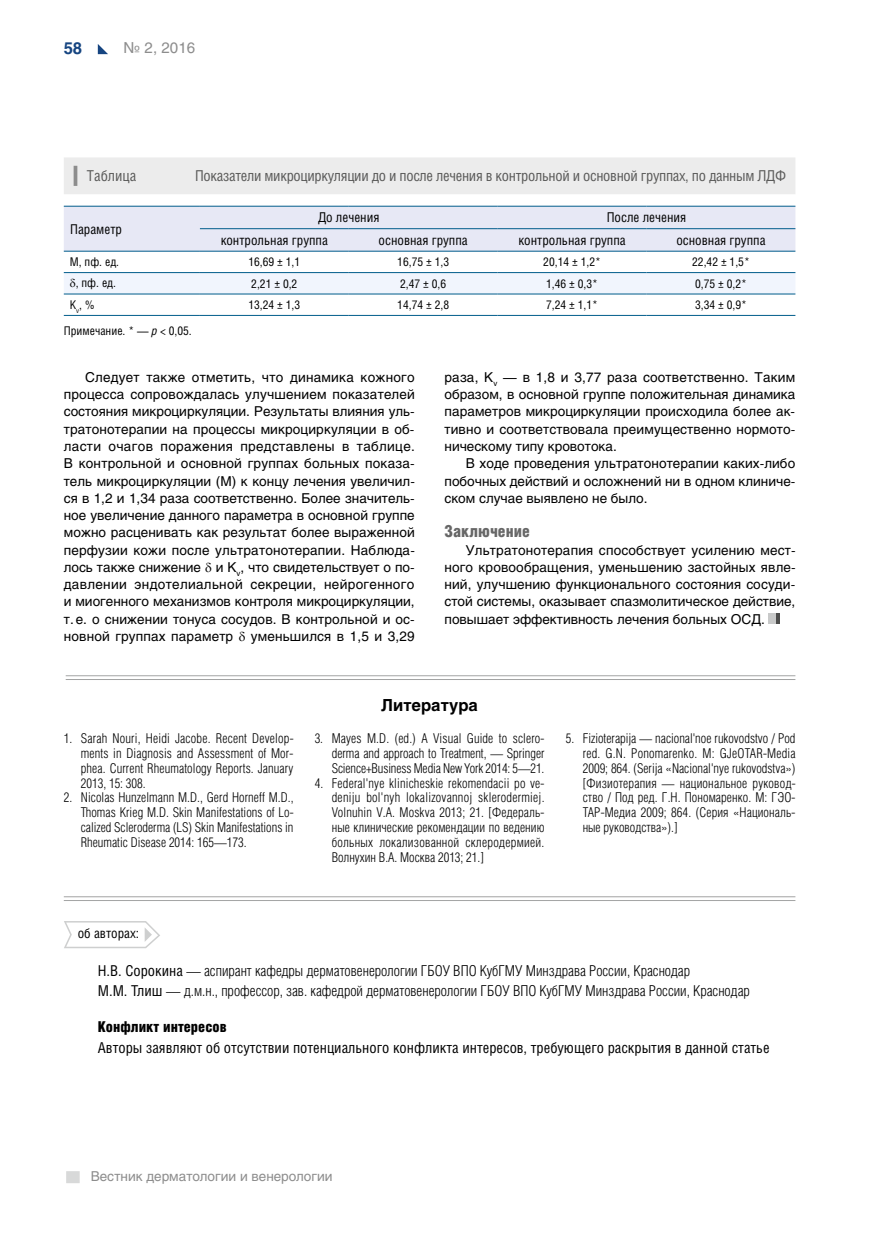
<style>
.page{position:relative;width:872px;height:1234px;background:#fff}
.page>*{position:absolute;margin:0;border:0;box-sizing:border-box;transform-origin:0 0}
.t1{font:900 16.5px "Helios Cond";color:#676767}
.t2{font:700 16.5px "Helios";color:#000}
.t3{font:700 16.5px "Helios";color:#164581}
.t4{font:300 15px/19.5px "Helios Cond";color:#000}
.t5{font:15px "Helios Cond";color:#000}
.t6{font:15px "Helios Cond";letter-spacing:-.02em;color:#5a5a59}
.t7{font:900 15px "Helios Cond";color:#000}
.t8{font:15px "Helios";color:#8d8d8d}
.t9{font:15px "Helios Cond";color:#5a5a59}
.t10{font:13.5px/17.2px "Helios";color:#000;text-align:justify}
.t11{font:300 13.5px/14.9px "Helios Cond";color:#000;text-align:justify}
.t12{font:13.5px "Helios Cond";color:#000}
.t13{font:13.5px "Helios";color:#8d8d8d}
.t14{font:12px "Helios Cond";color:#000}
.s1{font-style:italic}
.s2{font-weight:400}
</style>
<div class="page">
<svg style="left:98px;top:44px;width:10px;height:10px"></svg>
<div style="left:66px;top:1170px;width:14px;height:12px;background:#d8d9d9"></div>
<div style="left:64px;top:157px;width:731px;height:37px;background:#ececec"></div>
<hr style="left:74px;top:166px;width:3px;height:20px;background:#8d8d8d">
<div style="left:64px;top:207px;width:731px;height:44px;background:#e7e8f5"></div>
<hr style="left:64px;top:294px;width:136px;height:1px;background:#005c8b">
<hr style="left:200px;top:294px;width:149px;height:1px;background:#005c8b">
<hr style="left:349px;top:294px;width:148px;height:1px;background:#005c8b">
<hr style="left:497px;top:294px;width:149px;height:1px;background:#005c8b">
<hr style="left:646px;top:294px;width:149px;height:1px;background:#005c8b">
<hr style="left:64px;top:315px;width:136px;height:1px;background:#005c8b">
<hr style="left:200px;top:315px;width:149px;height:1px;background:#005c8b">
<hr style="left:349px;top:315px;width:148px;height:1px;background:#005c8b">
<hr style="left:497px;top:315px;width:149px;height:1px;background:#005c8b">
<hr style="left:646px;top:315px;width:149px;height:1px;background:#005c8b">
<hr style="left:64px;top:206px;width:136px;height:1px;background:#005c8b">
<hr style="left:200px;top:206px;width:149px;height:1px;background:#005c8b">
<hr style="left:349px;top:206px;width:148px;height:1px;background:#005c8b">
<hr style="left:497px;top:206px;width:149px;height:1px;background:#005c8b">
<hr style="left:646px;top:206px;width:149px;height:1px;background:#005c8b">
<hr style="left:64px;top:251px;width:136px;height:1px;background:#005c8b">
<hr style="left:200px;top:228px;width:149px;height:1px;background:#005c8b">
<hr style="left:349px;top:228px;width:148px;height:1px;background:#005c8b">
<hr style="left:497px;top:228px;width:149px;height:1px;background:#005c8b">
<hr style="left:646px;top:228px;width:149px;height:1px;background:#005c8b">
<hr style="left:200px;top:251px;width:149px;height:1px;background:#005c8b">
<hr style="left:349px;top:251px;width:148px;height:1px;background:#005c8b">
<hr style="left:497px;top:251px;width:149px;height:1px;background:#005c8b">
<hr style="left:646px;top:251px;width:149px;height:1px;background:#005c8b">
<div style="left:768px;top:613px;width:11px;height:10px;background:#c8c9c9"></div>
<hr style="left:776px;top:613px;width:4px;height:10px;background:#4d4d4c">
<hr style="left:66px;top:675px;width:729px;height:1px;background:#a3a4a4">
<hr style="left:66px;top:679px;width:729px;height:1px;background:#a3a4a4">
<hr style="left:64px;top:896px;width:731px;height:1px;background:#a3a4a4">
<hr style="left:64px;top:899px;width:731px;height:1px;background:#a3a4a4">
<svg style="left:64px;top:921px;width:96px;height:27px"></svg>
<svg style="left:64px;top:272px;width:731px;height:22px"></svg>
<p class="t3" style="left:64px;top:37px;width:20px">58</p>
<p class="t8" style="left:124px;top:38px;width:73px">№ 2, 2016</p>
<p class="t9" style="left:87px;top:167px;width:51px">Таблица</p>
<p class="t6" style="left:195px;top:167px;width:592px">Показатели микроциркуляции до и после лечения в контрольной и основной группах, по данным ЛДФ</p>
<p class="t12" style="left:70px;top:220px;width:53px">Параметр</p>
<p class="t12" style="left:318px;top:209px;width:63px">До лечения</p>
<p class="t12" style="left:606px;top:209px;width:81px">После лечения</p>
<p class="t12" style="left:221px;top:232px;width:109px">контрольная группа</p>
<p class="t12" style="left:378px;top:232px;width:91px">основная группа</p>
<p class="t12" style="left:518px;top:232px;width:109px">контрольная группа</p>
<p class="t12" style="left:676px;top:232px;width:91px">основная группа</p>
<p class="t14" style="left:70px;top:254px;width:51px">М, пф. ед.</p>
<p class="t14" style="left:248px;top:254px;width:53px">16,69 ± 1,1</p>
<p class="t14" style="left:397px;top:254px;width:53px">16,75 ± 1,3</p>
<p class="t14" style="left:543px;top:254px;width:59px">20,14 ± 1,2*</p>
<p class="t14" style="left:692px;top:254px;width:59px">22,42 ± 1,5*</p>
<p class="t14" style="left:76px;top:275px;width:42px">, пф. ед.</p>
<p class="t14" style="left:251px;top:276px;width:48px">2,21 ± 0,2</p>
<p class="t14" style="left:400px;top:276px;width:48px">2,47 ± 0,6</p>
<p class="t14" style="left:546px;top:276px;width:53px">1,46 ± 0,3*</p>
<p class="t14" style="left:695px;top:276px;width:53px">0,75 ± 0,2*</p>
<p class="t14" style="left:70px;top:297px;width:26px">K<sub>v</sub>, %</p>
<p class="t14" style="left:248px;top:297px;width:53px">13,24 ± 1,3</p>
<p class="t14" style="left:397px;top:297px;width:53px">14,74 ± 2,8</p>
<p class="t14" style="left:546px;top:297px;width:53px">7,24 ± 1,1*</p>
<p class="t14" style="left:695px;top:297px;width:53px">3,34 ± 0,9*</p>
<p class="t14" style="left:64px;top:323px;width:129px">Примечание. * — <span class="s1">р</span> &lt; 0,05.</p>
<p class="t10" style="left:444px;top:368px;width:352px">раза, K<sub>v</sub> — в 1,8 и 3,77 раза соответственно. Таким образом, в основной группе положительная динамика параметров микроциркуляции происходила более ак&shy;тивно и соответствовала преимущественно нормото&shy;ническому типу кровотока.</p>
<p class="t10" style="left:444px;top:454px;width:352px;text-indent:21px">В ходе проведения ультратонотерапии каких-либо побочных действий и осложнений ни в одном клиниче&shy;ском случае выявлено не было.</p>
<p class="t1" style="left:444px;top:521px;width:87px">Заключение</p>
<p class="t10" style="left:444px;top:540px;width:353px;text-indent:21px">Ультратонотерапия способствует усилению мест&shy;ного кровообращения, уменьшению застойных явле&shy;ний, улучшению функционального состояния сосуди&shy;стой системы, оказывает спазмолитическое действие, повышает эффективность лечения больных ОСД.</p>
<p class="t10" style="left:64px;top:368px;width:353px;text-indent:21px">Следует также отметить, что динамика кожного процесса сопровождалась улучшением показателей состояния микроциркуляции. Результаты влияния уль&shy;тратонотерапии на процессы микроциркуляции в об&shy;ласти очагов поражения представлены в таблице.<br>В контрольной и основной группах больных показа&shy;тель микроциркуляции (М) к концу лечения увеличил&shy;ся в 1,2 и 1,34 раза соответственно. Более значитель&shy;ное увеличение данного параметра в основной группе можно расценивать как результат более выраженной перфузии кожи после ультратонотерапии. Наблюда&shy;лось также снижение и K<sub>v</sub>, что свидетельствует о по&shy;давлении эндотелиальной секреции, нейрогенного и миогенного механизмов контроля микроциркуляции, т. е. о снижении тонуса сосудов. В контрольной и ос&shy;новной группах параметр</p>
<p class="t10" style="left:251px;top:627px;width:165px">уменьшился в 1,5 и 3,29</p>
<p class="t11" style="left:81px;top:730px;width:214px;text-indent:-17px">1. Sarah Nouri, Heidi Jacobe. Recent Develop&shy;ments in Diagnosis and Assessment of Mor&shy;phea. Current Rheumatology Reports. January 2013, 15: 308.</p>
<p class="t11" style="left:81px;top:790px;width:214px;text-indent:-17px">2. Nicolas Hunzelmann M.D., Gerd Horneff M.D., Thomas Krieg M.D. Skin Manifestations of Lo&shy;calized Scleroderma (LS) Skin Manifestations in Rheumatic Disease 2014: 165—173.</p>
<p class="t2" style="left:381px;top:694px;width:98px">Литература</p>
<p class="t11" style="left:332px;top:730px;width:214px;text-indent:-17px">3. Mayes M.D. (ed.) A Visual Guide to sclero&shy;derma and approach to Treatment, — Springer Science+Business Media New York 2014: 5—21.</p>
<p class="t11" style="left:332px;top:775px;width:214px;text-indent:-17px">4. Federal'nye klinicheskie rekomendacii po ve&shy;deniju bol'nyh lokalizovannoj sklerodermiej.<br>Volnuhin V.A. Moskva 2013; 21. [Федераль&shy;ные клинические рекомендации по ведению больных локализованной склеродермией.<br>Волнухин В.А. Москва 2013; 21.]</p>
<p class="t11" style="left:583px;top:730px;width:214px;text-indent:-17px">5. Fizioterapija — nacional'noe rukovodstvo / Pod red. G.N. Ponomarenko. M: GJeOTAR-Media 2009; 864. (Serija «Nacional'nye rukovodstva») [Физиотерапия — национальное руковод&shy;ство / Под ред. Г.Н. Пономаренко. М: ГЭО-ТАР-Медиа 2009; 864. (Серия «Националь&shy;ные руководства»).]</p>
<p class="t12" style="left:78px;top:925px;width:63px">об авторах:</p>
<p class="t4" style="left:98px;top:960px;width:653px"><span class="s2">Н.В. Сорокина</span> — аспирант кафедры дерматовенерологии ГБОУ ВПО КубГМУ Минздрава России, Краснодар<br><span class="s2">М.М. Тлиш</span> — д.м.н., профессор, зав. кафедрой дерматовенерологии ГБОУ ВПО КубГМУ Минздрава России, Краснодар</p>
<p class="t7" style="left:98px;top:1017px;width:130px">Конфликт интересов</p>
<p class="t5" style="left:98px;top:1037px;width:673px">Авторы заявляют об отсутствии потенциального конфликта интересов, требующего раскрытия в данной статье</p>
<p class="t13" style="left:91px;top:1167px;width:243px">Вестник дерматологии и венерологии</p>
</div>
